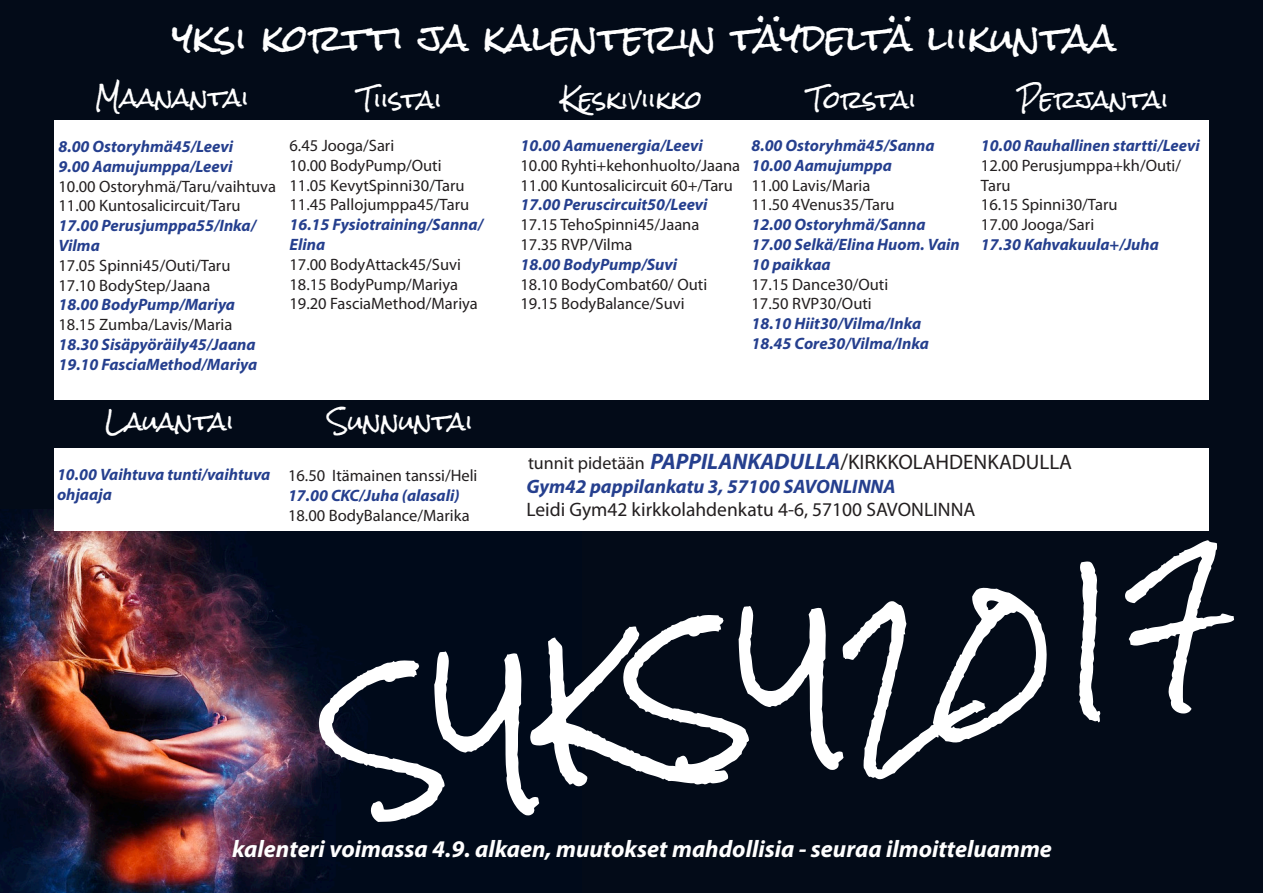
<style>
.page{position:relative;width:1263px;height:893px;background:#030b18}
.page>*{position:absolute;margin:0;border:0;box-sizing:border-box;transform-origin:0 0}
.t1{font:132.45px "Rock Salt";color:#fff}
.t2{font:36px "Rock Salt";color:#fff}
.t3{font:italic 700 24px "Myriad Pro";color:#fff}
.t4{font:24px "Rock Salt";color:#fff}
.t5{font:21px "Myriad Pro";color:#231f20}
.t6{font:19.5px "Myriad Pro";color:#231f20}
.t7{font:italic 700 19.5px "Myriad Pro";color:#253f8e}
.t8{font:16.5px/19.8px "Myriad Pro";color:#231f20}
.t9{font:italic 700 16.5px/19.8px "Myriad Pro";color:#253f8e}
.s1{font-size:18px}
.s2{font-weight:700;font-style:italic;font-size:22.5px;color:#253f8e}
.s3{font-size:22.5px}
</style>
<div class="page">
<img style="left:0;top:510px;width:360px;height:383px">
<div style="left:54px;top:120px;width:231px;height:280px;background:#fff"></div>
<div style="left:285px;top:120px;width:231px;height:280px;background:#fff"></div>
<div style="left:516px;top:120px;width:231px;height:280px;background:#fff"></div>
<div style="left:747px;top:120px;width:231px;height:280px;background:#fff"></div>
<div style="left:978px;top:120px;width:231px;height:280px;background:#fff"></div>
<div style="left:54px;top:449px;width:231px;height:82px;background:#fff"></div>
<div style="left:285px;top:449px;width:231px;height:82px;background:#fff"></div>
<div style="left:516px;top:449px;width:693px;height:82px;background:#fff"></div>
<p class="t2" style="left:174px;top:18px;width:944px">yksi kortti ja kalenterin täydeltä liikuntaa</p>
<p class="t4" style="left:95px;top:85px;width:155px">Maanantai</p>
<p class="t4" style="left:359px;top:86px;width:85px">Tiistai</p>
<p class="t4" style="left:561px;top:86px;width:143px">Keskiviikko</p>
<p class="t4" style="left:809px;top:86px;width:109px">Torstai</p>
<p class="t4" style="left:1018px;top:86px;width:152px">Perjantai</p>
<p class="t9" style="left:58px;top:136px;width:176px">8.00 Ostoryhmä45/Leevi</p>
<p class="t9" style="left:58px;top:156px;width:176px">9.00 Aamujumppa/Leevi</p>
<p class="t8" style="left:58px;top:177px;width:219px">10.00 Ostoryhmä/Taru/vaihtuva</p>
<p class="t8" style="left:58px;top:196px;width:183px">11.00 Kuntosalicircuit/Taru</p>
<p class="t9" style="left:58px;top:215px;width:199px">17.00 Perusjumppa55/Inka/<br>Vilma</p>
<p class="t8" style="left:58px;top:256px;width:173px">17.05 Spinni45/Outi/Taru</p>
<p class="t8" style="left:58px;top:276px;width:153px">17.10 BodyStep/Jaana</p>
<p class="t9" style="left:58px;top:294px;width:178px">18.00 BodyPump/Mariya</p>
<p class="t8" style="left:58px;top:315px;width:175px">18.15 Zumba/Lavis/Maria</p>
<p class="t9" style="left:58px;top:334px;width:199px">18.30 Sisäpyöräily45/Jaana</p>
<p class="t9" style="left:58px;top:354px;width:200px">19.10 FasciaMethod/Mariya</p>
<p class="t8" style="left:289px;top:136px;width:106px">6.45 Jooga/Sari</p>
<p class="t8" style="left:289px;top:156px;width:154px">10.00 BodyPump/Outi</p>
<p class="t8" style="left:289px;top:175px;width:177px">11.05 KevytSpinni30/Taru</p>
<p class="t8" style="left:289px;top:195px;width:181px">11.45 Pallojumppa45/Taru</p>
<p class="t9" style="left:289px;top:214px;width:195px">16.15 Fysiotraining/Sanna/<br>Elina</p>
<p class="t8" style="left:289px;top:255px;width:173px">17.00 BodyAttack45/Suvi</p>
<p class="t8" style="left:289px;top:274px;width:170px">18.15 BodyPump/Mariya</p>
<p class="t8" style="left:289px;top:294px;width:190px">19.20 FasciaMethod/Mariya</p>
<p class="t4" style="left:105px;top:409px;width:131px">Lauantai</p>
<p class="t4" style="left:328px;top:409px;width:146px">Sunnuntai</p>
<p class="t9" style="left:57px;top:464px;width:215px">10.00 Vaihtuva tunti/vaihtuva ohjaaja</p>
<p class="t8" style="left:288px;top:466px;width:191px">16.50 Itämainen tanssi/Heli</p>
<p class="t9" style="left:288px;top:485px;width:173px">17.00 CKC/Juha (alasali)</p>
<p class="t8" style="left:288px;top:505px;width:183px">18.00 BodyBalance/Marika</p>
<p class="t9" style="left:520px;top:135px;width:184px">10.00 Aamuenergia/Leevi</p>
<p class="t8" style="left:520px;top:156px;width:221px">10.00 Ryhti+kehonhuolto/Jaana</p>
<p class="t8" style="left:520px;top:175px;width:214px">11.00 Kuntosalicircuit 60+/Taru</p>
<p class="t9" style="left:520px;top:194px;width:189px">17.00 Peruscircuit50/Leevi</p>
<p class="t8" style="left:520px;top:215px;width:180px">17.15 TehoSpinni45/Jaana</p>
<p class="t8" style="left:520px;top:235px;width:113px">17.35 RVP/Vilma</p>
<p class="t9" style="left:520px;top:254px;width:158px">18.00 BodyPump/Suvi</p>
<p class="t8" style="left:520px;top:274px;width:188px">18.10 BodyCombat60/ Outi</p>
<p class="t8" style="left:520px;top:294px;width:166px">19.15 BodyBalance/Suvi</p>
<p class="t9" style="left:751px;top:135px;width:185px">8.00 Ostoryhmä45/Sanna</p>
<p class="t9" style="left:751px;top:155px;width:142px">10.00 Aamujumppa</p>
<p class="t8" style="left:751px;top:175px;width:120px">11.00 Lavis/Maria</p>
<p class="t8" style="left:751px;top:195px;width:145px">11.50 4Venus35/Taru</p>
<p class="t9" style="left:751px;top:214px;width:176px">12.00 Ostoryhmä/Sanna</p>
<p class="t9" style="left:751px;top:234px;width:210px">17.00 Selkä/Elina Huom. Vain<br>10 paikkaa</p>
<p class="t8" style="left:751px;top:274px;width:138px">17.15 Dance30/Outi</p>
<p class="t8" style="left:751px;top:294px;width:122px">17.50 RVP30/Outi</p>
<p class="t9" style="left:751px;top:313px;width:171px">18.10 Hiit30/Vilma/Inka</p>
<p class="t9" style="left:751px;top:333px;width:179px">18.45 Core30/Vilma/Inka</p>
<p class="t9" style="left:981px;top:135px;width:220px">10.00 Rauhallinen startti/Leevi</p>
<p class="t8" style="left:981px;top:156px;width:202px">12.00 Perusjumppa+kh/Outi/<br>Taru</p>
<p class="t8" style="left:981px;top:195px;width:138px">16.15 Spinni30/Taru</p>
<p class="t8" style="left:981px;top:215px;width:115px">17.00 Jooga/Sari</p>
<p class="t9" style="left:981px;top:234px;width:179px">17.30 Kahvakuula+/Juha</p>
<p class="t5" style="left:528px;top:451px;width:546px"><span class="s1">tunnit pidetään</span> <span class="s2">PAPPILANKADULLA</span><span class="s3">/</span>KIRKKOLAHDENKADULLA</p>
<p class="t7" style="left:526px;top:473px;width:371px">Gym42 pappilankatu 3, 57100 SAVONLINNA</p>
<p class="t6" style="left:526px;top:499px;width:450px">Leidi Gym42 kirkkolahdenkatu 4-6, 57100 SAVONLINNA</p>
<p class="t1" style="left:321px;top:686px;width:913px;rotate:-9deg">SYKSY2017</p>
<p class="t3" style="left:232px;top:833px;width:821px">kalenteri voimassa 4.9. alkaen, muutokset mahdollisia - seuraa ilmoitteluamme</p>
</div>
